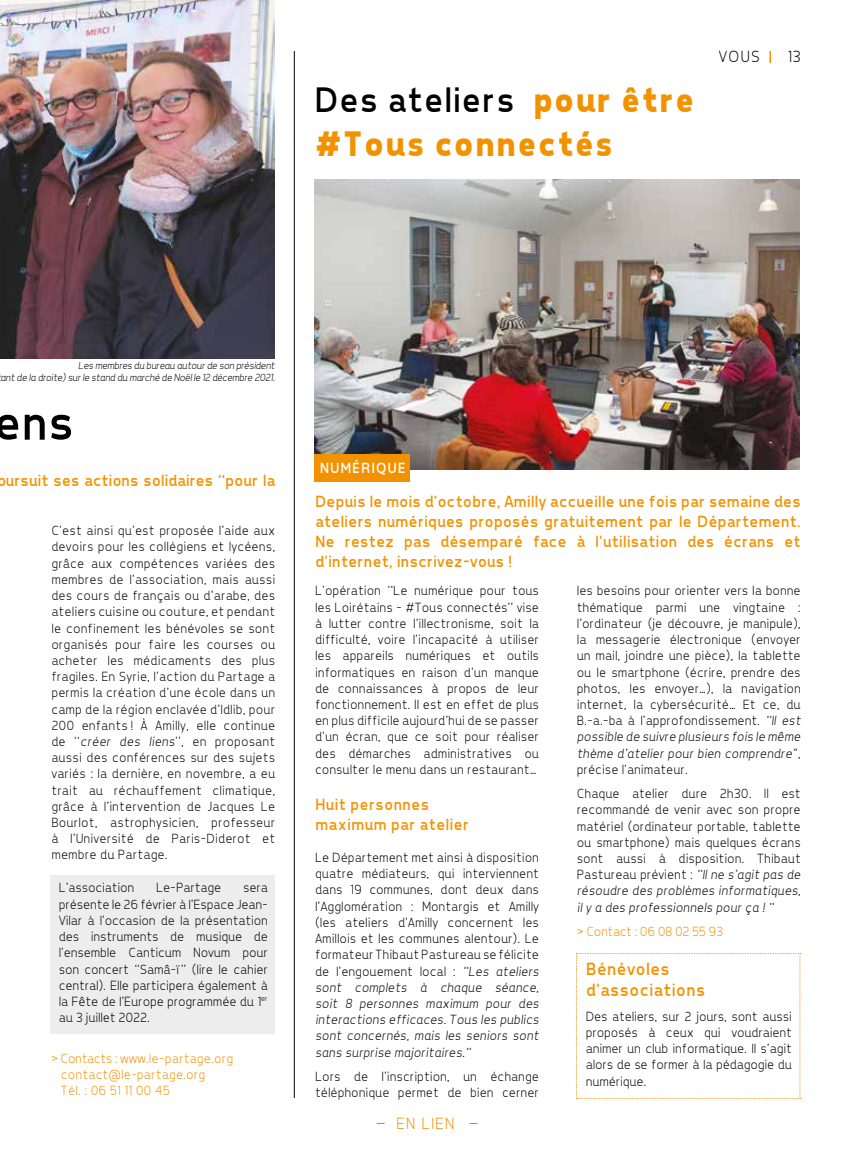
<style>
.page{position:relative;width:851px;height:1149px;background:#fff}
.page>*{position:absolute;margin:0;border:0;box-sizing:border-box;transform-origin:0 0}
.t1{font:51px "Tepeno Sans";color:#000}
.t2{font:700 36px/43.2px "Tepeno Sans";letter-spacing:.05em;color:#f39200}
.t3{font:18px/21.6px "Tepeno Sans";letter-spacing:.05em;color:#f39200}
.t4{font:16.5px/19.8px "Tepeno Sans";letter-spacing:.04em;color:#f39200}
.t5{font:300 16.5px "Tepeno Sans";letter-spacing:.1em;color:#000}
.t6{font:300 16.5px "Tepeno Sans";letter-spacing:.1em;color:#f39200}
.t7{font:15px "Tepeno Sans";letter-spacing:.1em;color:#fff}
.t8{font:300 13.5px/16.2px "Tepeno Sans";letter-spacing:.04em;color:#000;text-align:justify}
.t9{font:300 13.5px/16.2px "Tepeno Sans";letter-spacing:.05em;color:#f39200}
.t10{font:300 13.5px "Tepeno Sans";letter-spacing:.015em;color:#f39200}
.t11{font:italic 300 10.5px/12.6px "Tepeno Sans";color:#000;text-align:right}
.s1{font-weight:400;color:#000}
.s2{font-style:italic}
</style>
<div class="page">
<hr style="left:294px;top:51px;width:1px;height:1046px;background:#000">
<svg style="left:769px;top:51px;width:1px;height:12px"></svg>
<img style="left:315px;top:179px;width:484px;height:290px">
<div style="left:315px;top:454px;width:94px;height:27px;background:#f39200"></div>
<svg style="left:576px;top:953px;width:224px;height:145px"></svg>
<div style="left:51px;top:875px;width:224px;height:158px;background:#ededed"></div>
<img style="left:0;top:0;width:274px;height:359px">
<h2 class="t2" style="left:313px;top:77px;width:380px"><span class="s1">Des ateliers</span> pour être #Tous connectés</h2>
<p class="t5" style="left:718px;top:47px;width:42px">VOUS</p>
<p class="t5" style="left:786px;top:47px;width:14px">13</p>
<p class="t11" style="left:0;top:358px;width:276px">Les membres du bureau autour de son président<br>ant de la droite) sur le stand du marché de Noël le 12 décembre 2021.</p>
<h1 class="t1" style="left:-8px;top:392px;width:80px">ens</h1>
<p class="t4" style="left:-4px;top:470px;width:279px">oursuit ses actions solidaires ‘‘pour la</p>
<p class="t8" style="left:51px;top:522px;width:225px">C’est ainsi qu’est proposée l’aide aux devoirs pour les collégiens et lycéens, grâce aux compétences variées des membres de l’association, mais aussi des cours de français ou d’arabe, des ateliers cuisine ou couture, et pendant le confinement les bénévoles se sont organisés pour faire les courses ou acheter les médicaments des plus fragiles. En Syrie, l’action du Partage a permis la création d’une école dans un camp de la région enclavée d’Idlib, pour 200 enfants ! À Amilly, elle continue de ‘‘<span class="s2">créer des liens</span>’’, en proposant aussi des conférences sur des sujets variés : la dernière, en novembre, a eu trait au réchauffement climatique, grâce à l’intervention de Jacques Le Bourlot, astrophysicien, professeur à l’Université de Paris-Diderot et membre du Partage.</p>
<p class="t8" style="left:58px;top:879px;width:77px">L’association</p>
<p class="t8" style="left:156px;top:879px;width:66px">Le-Partage</p>
<p class="t8" style="left:58px;top:879px;width:210px;text-indent:184px">sera présente le 26 février à l’Espace Jean-Vilar à l’occasion de la présentation des instruments de musique de l’ensemble Canticum Novum pour son concert ‘‘Samâ-ï ’’ (lire le cahier central). Elle participera également à la Fête de l’Europe programmée du 1<sup>er </sup>au 3 juillet 2022.</p>
<p class="t9" style="left:61px;top:1049px;width:173px;text-indent:-10px">&gt; Contacts : www.le-partage.org contact@le-partage.org<br>Tél. : 06 51 11 00 45</p>
<p class="t7" style="left:319px;top:458px;width:87px">NUMÉRIQUE</p>
<p class="t4" style="left:315px;top:491px;width:486px;text-align:justify">Depuis le mois d’octobre, Amilly accueille une fois par semaine des ateliers numériques proposés gratuitement par le Département.<br>Ne restez pas désemparé face à l’utilisation des écrans et d’internet, inscrivez-vous !</p>
<p class="t8" style="left:315px;top:582px;width:225px">L’opération ‘‘Le numérique pour tous les Loirétains - #Tous connectés’’ vise à lutter contre l’illectronisme, soit la difficulté, voire l’incapacité à utiliser les appareils numériques et outils informatiques en raison d’un manque de connaissances à propos de leur fonctionnement. Il est en effet de plus en plus difficile aujourd’hui de se passer d’un écran, que ce soit pour réaliser des démarches administratives ou consulter le menu dans un restaurant…</p>
<p class="t4" style="left:315px;top:793px;width:155px">Huit personnes maximum par atelier</p>
<p class="t8" style="left:315px;top:848px;width:225px">Le Département met ainsi à disposition quatre médiateurs, qui interviennent dans 19 communes, dont deux dans l’Agglomération : Montargis et Amilly (les ateliers d’Amilly concernent les Amillois et les communes alentour). Le formateur Thibaut Pastureau se félicite de l’engouement local : <span class="s2">‘‘Les ateliers sont complets à chaque séance, soit 8 personnes maximum pour des interactions efficaces. Tous les publics sont concernés, mais les seniors sont sans surprise majoritaires.‘‘</span></p>
<p class="t8" style="left:315px;top:1067px;width:225px">Lors de l’inscription, un échange téléphonique permet de bien cerner</p>
<p class="t6" style="left:396px;top:1112px;width:59px">EN LIEN</p>
<p class="t8" style="left:576px;top:582px;width:225px">les besoins pour orienter vers la bonne thématique parmi une vingtaine : l’ordinateur (je découvre, je manipule), la messagerie électronique (envoyer un mail, joindre une pièce), la tablette ou le smartphone (écrire, prendre des photos, les envoyer…), la navigation internet, la cybersécurité… Et ce, du B.-a.-ba à l’approfondissement. <span class="s2">‘‘Il est possible de suivre plusieurs fois le même thème d’atelier pour bien comprendre’</span>’, précise l’animateur.</p>
<p class="t8" style="left:576px;top:784px;width:225px">Chaque atelier dure 2h30. Il est recommandé de venir avec son propre matériel (ordinateur portable, tablette ou smartphone) mais quelques écrans sont aussi à disposition. Thibaut Pastureau prévient : <span class="s2">‘‘Il ne s’agit pas de résoudre des problèmes informatiques, il y a des professionnels pour ça ! ‘‘</span></p>
<p class="t10" style="left:576px;top:923px;width:147px">&gt; Contact : 06 08 02 55 93</p>
<h3 class="t3" style="left:585px;top:957px;width:120px">Bénévoles d’associations</h3>
<p class="t8" style="left:585px;top:1007px;width:207px">Des ateliers, sur 2 jours, sont aussi proposés à ceux qui voudraient animer un club informatique. Il s’agit alors de se former à la pédagogie du numérique.</p>
</div>
